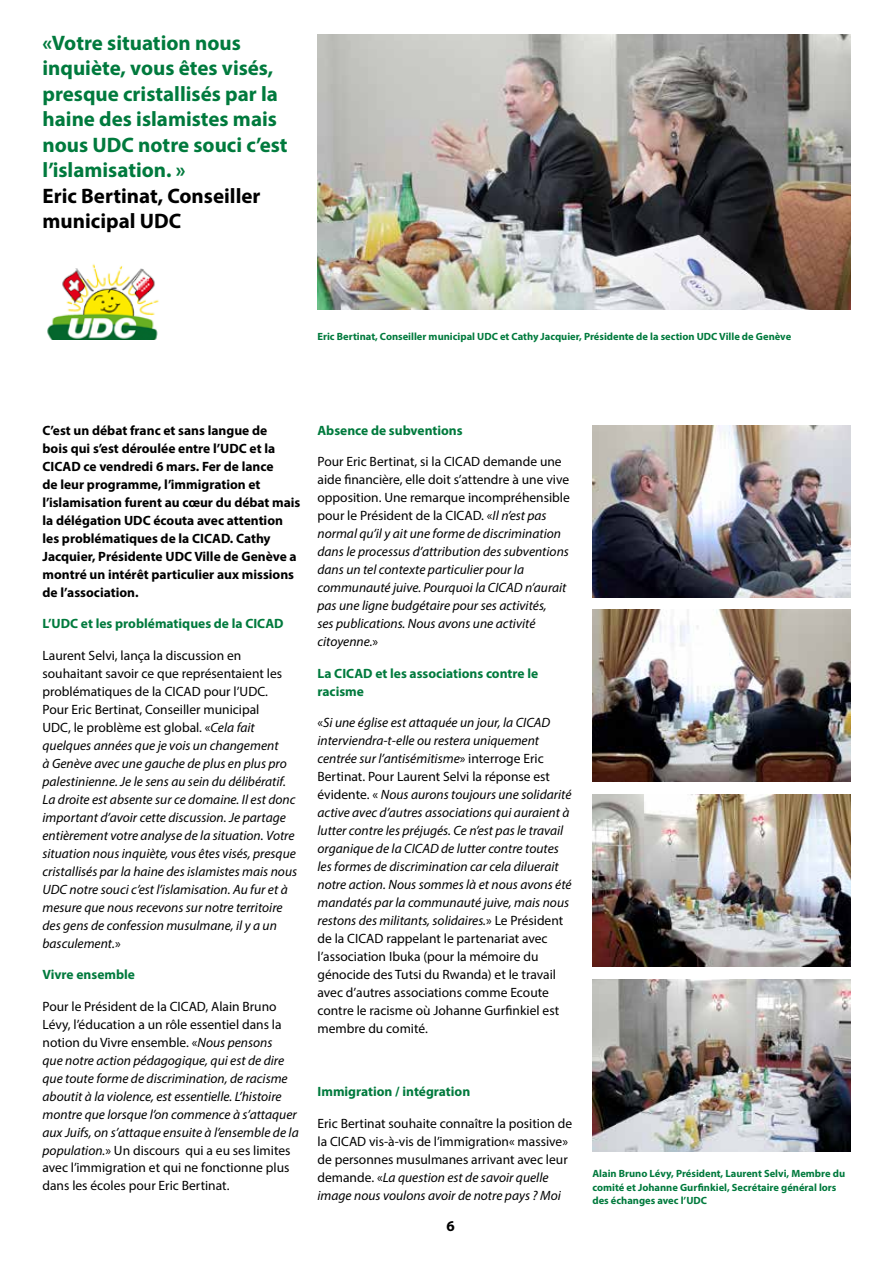
<style>
.page{position:relative;width:893px;height:1263px;background:#fff}
.page>*{position:absolute;margin:0;border:0;box-sizing:border-box;transform-origin:0 0}
.t1{font:700 21px/25.5px "Myriad Pro";color:#007a3d}
.t2{font:700 21px/25.5px "Myriad Pro";color:#000}
.t3{font:700 15px "Myriad Pro";color:#000}
.t4{font:italic 13.5px/18px "Myriad Pro";color:#000}
.t5{font:700 13.5px/18px "Myriad Pro";color:#000}
.t6{font:13.5px/18px "Myriad Pro";color:#000}
.t7{font:700 13.5px/18px "Myriad Pro";color:#007a3d}
.t8{font:700 10.5px/13.5px "Myriad Pro";color:#007a3d}
.s1{font-style:normal}
.s2{font-style:italic}
</style>
<div class="page">
<img style="left:47px;top:264px;width:112px;height:76px">
<img style="left:317px;top:35px;width:533px;height:274px">
<img style="left:592px;top:610px;width:258px;height:172px">
<img style="left:592px;top:794px;width:258px;height:172px">
<img style="left:592px;top:425px;width:258px;height:172px">
<img style="left:592px;top:979px;width:258px;height:172px">
<h1 class="t1" style="left:43px;top:29px;width:247px">«Votre situation nous inquiète, vous êtes visés, presque cristallisés par la haine des islamistes mais nous UDC notre souci c’est l’islamisation. »</h1>
<h1 class="t2" style="left:43px;top:182px;width:219px">Eric Bertinat, Conseiller municipal UDC</h1>
<p class="t8" style="left:317px;top:329px;width:475px">Eric Bertinat, Conseiller municipal UDC et Cathy Jacquier, Présidente de la section UDC Ville de Genève</p>
<p class="t5" style="left:43px;top:421px;width:259px">C’est un débat franc et sans langue de<br>bois qui s’est déroulée entre l’UDC et la CICAD ce vendredi 6 mars. Fer de lance<br>de leur programme, l’immigration et l’islamisation furent au cœur du débat mais la délégation UDC écouta avec attention les problématiques de la CICAD. Cathy Jacquier, Présidente UDC Ville de Genève a montré un intérêt particulier aux missions de l’association.</p>
<p class="t7" style="left:43px;top:614px;width:243px">L’UDC et les problématiques de la CICAD</p>
<p class="t4" style="left:43px;top:646px;width:256px"><span class="s1">Laurent Selvi, lança la discussion en souhaitant savoir ce que représentaient les problématiques de la CICAD pour l’UDC.<br>Pour Eric Bertinat, Conseiller municipal<br>UDC, le problème est global. «</span>Cela fait quelques années que je vois un changement<br>à Genève avec une gauche de plus en plus pro palestinienne. Je le sens au sein du délibératif.<br>La droite est absente sur ce domaine. Il est donc important d’avoir cette discussion. Je partage entièrement votre analyse de la situation. Votre situation nous inquiète, vous êtes visés, presque cristallisés par la haine des islamistes mais nous UDC notre souci c’est l’islamisation. Au fur et à mesure que nous recevons sur notre territoire des gens de confession musulmane, il y a un basculement.<span class="s1">»</span></p>
<p class="t7" style="left:43px;top:965px;width:94px">Vivre ensemble</p>
<p class="t4" style="left:43px;top:997px;width:258px"><span class="s1">Pour le Président de la CICAD, Alain Bruno Lévy, l’éducation a un rôle essentiel dans la notion du Vivre ensemble. «</span>Nous pensons<br>que notre action pédagogique, qui est de dire que toute forme de discrimination, de racisme aboutit à la violence, est essentielle. L’histoire montre que lorsque l’on commence à s’attaquer aux Juifs, on s’attaque ensuite à l’ensemble de la population.<span class="s1">» Un discours qui a eu ses limites avec l’immigration et qui ne fonctionne plus dans les écoles pour Eric Bertinat.</span></p>
<p class="t7" style="left:317px;top:421px;width:147px">Absence de subventions</p>
<p class="t4" style="left:317px;top:452px;width:254px"><span class="s1">Pour Eric Bertinat, si la CICAD demande une aide financière, elle doit s’attendre à une vive opposition. Une remarque incompréhensible pour le Président de la CICAD. «</span>Il n’est pas normal qu’il y ait une forme de discrimination dans le processus d’attribution des subventions dans un tel contexte particulier pour la communauté juive. Pourquoi la CICAD n’aurait pas une ligne budgétaire pour ses activités,<br>ses publications. Nous avons une activité citoyenne.<span class="s1">»</span></p>
<p class="t7" style="left:317px;top:663px;width:222px">La CICAD et les associations contre le racisme</p>
<p class="t4" style="left:317px;top:713px;width:256px"><span class="s1">«</span>Si une église est attaquée un jour, la CICAD interviendra-t-elle ou restera uniquement centrée sur l’antisémitisme<span class="s1">» interroge Eric Bertinat. Pour Laurent Selvi la réponse est évidente. «</span> Nous aurons toujours une solidarité active avec d’autres associations qui auraient à lutter contre les préjugés. Ce n’est pas le travail organique de la CICAD de lutter contre toutes les formes de discrimination car cela diluerait notre action. Nous sommes là et nous avons été mandatés par la communauté juive, mais nous restons des militants, solidaires.<span class="s1">» Le Président de la CICAD rappelant le partenariat avec l’association Ibuka (pour la mémoire du génocide des Tutsi du Rwanda) et le travail avec d’autres associations comme Ecoute contre le racisme où Johanne Gurfinkiel est membre du comité.</span></p>
<p class="t7" style="left:317px;top:1082px;width:154px">Immigration / intégration</p>
<p class="t6" style="left:317px;top:1114px;width:256px">Eric Bertinat souhaite connaître la position de la CICAD vis-à-vis de l’immigration« massive» de personnes musulmanes arrivant avec leur demande. «<span class="s2">La question est de savoir quelle image nous voulons avoir de notre pays ? Moi</span></p>
<p class="t3" style="left:446px;top:1216px;width:10px">6</p>
<p class="t8" style="left:592px;top:1166px;width:254px">Alain Bruno Lévy, Président, Laurent Selvi, Membre du comité et Johanne Gurfinkiel, Secrétaire général lors des échanges avec l’UDC</p>
</div>
